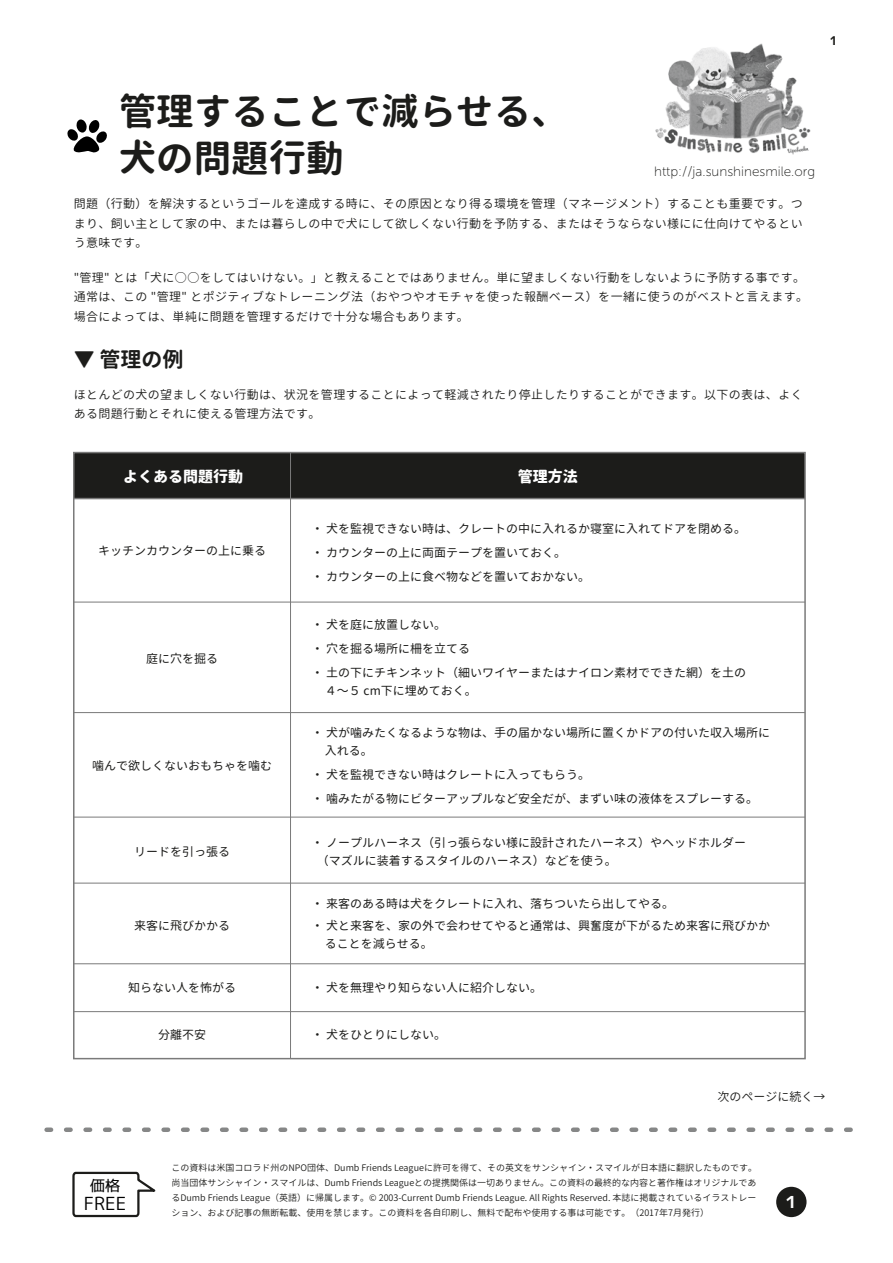
<style>
.page{position:relative;width:893px;height:1263px;background:#fff}
.page>*{position:absolute;margin:0;border:0;box-sizing:border-box;transform-origin:0 0}
.t1{font:700 37.5px/46.5px "Gen Jyuu Gothic";color:#1c1c1a}
.t2{font:700 21px "Gen Jyuu Gothic";color:#1c1c1a}
.t3{font:18px "Mig Mix 1 P regular";color:#000}
.t4{font:16.5px "Mig Mix 1 P bold";color:#fff}
.t5{font:800 15px "Gen Jyuu Gothic";color:#fff}
.t6{font:15px "Mig Mix 1 P regular";color:#000}
.t7{font:13.5px "Museo Sans 100";color:#1c1c1a}
.t8{font:12px/24px "Gen Jyuu Gothic";color:#1c1c1a}
.t9{font:12px/19.5px "Gen Jyuu Gothic";letter-spacing:.03em;color:#1c1c1a}
.t10{font:12px "Gen Jyuu Gothic";color:#1c1c1a}
.t11{font:12px "Mig Mix 1 P bold";color:#1c1c1a}
.t12{font:9px/15px "Gen Jyuu Gothic";color:#1c1c1a;text-align:justify}
.s1{font-weight:400}
</style>
<div class="page">
<div style="left:74px;top:453px;width:731px;height:46px;background:#1c1c1a"></div>
<svg style="left:67px;top:119px;width:40px;height:34px"></svg>
<svg style="left:47px;top:1127px;width:806px;height:5px"></svg>
<div style="left:776px;top:1187px;width:30px;height:30px;background:#1c1c1a;border-radius:50%"></div>
<svg style="left:72px;top:1171px;width:84px;height:47px"></svg>
<img style="left:655px;top:44px;width:156px;height:111px">
<hr style="left:74px;top:498px;width:731px;height:1px;background:#7a7a7a">
<hr style="left:290px;top:453px;width:1px;height:606px;background:#7a7a7a">
<hr style="left:74px;top:602px;width:731px;height:1px;background:#7a7a7a">
<hr style="left:74px;top:712px;width:731px;height:1px;background:#7a7a7a">
<hr style="left:74px;top:817px;width:731px;height:1px;background:#7a7a7a">
<hr style="left:74px;top:883px;width:731px;height:1px;background:#7a7a7a">
<hr style="left:74px;top:963px;width:731px;height:1px;background:#7a7a7a">
<hr style="left:74px;top:1011px;width:731px;height:1px;background:#7a7a7a">
<p class="t11" style="left:830px;top:32px;width:9px">1</p>
<h1 class="t1" style="left:119px;top:88px;width:452px">管理することで減らせる、犬の問題行動</h1>
<p class="t7" style="left:654px;top:165px;width:162px">http://ja.sunshinesmile.org</p>
<p class="t9" style="left:74px;top:194px;width:730px;text-align:justify">問題（行動）を解決するというゴールを達成する時に、その原因となり得る環境を管理（マネージメント）することも重要です。つまり、飼い主として家の中、または暮らしの中で犬にして欲しくない行動を予防する、またはそうならない様にに仕向けてやるという意味です。</p>
<p class="t9" style="left:74px;top:267px;width:736px">"管理" とは「犬に○○をしてはいけない。」と教えることではありません。単に望ましくない行動をしないように予防する事です。通常は、この "管理" とポジティブなトレーニング法（おやつやオモチャを使った報酬ベース）を一緒に使うのがベストと言えます。場合によっては、単純に問題を管理するだけで十分な場合もあります。</p>
<h2 class="t2" style="left:74px;top:344px;width:111px"><span class="s1">▼</span> 管理の例</h2>
<p class="t9" style="left:74px;top:384px;width:730px">ほとんどの犬の望ましくない行動は、状況を管理することによって軽減されたり停止したりすることができます。以下の表は、よくある問題行動とそれに使える管理方法です。</p>
<p class="t5" style="left:123px;top:465px;width:121px">よくある問題行動</p>
<p class="t5" style="left:518px;top:465px;width:61px">管理方法</p>
<p class="t8" style="left:98px;top:539px;width:169px">キッチンカウンターの上に乗る</p>
<p class="t8" style="left:146px;top:646px;width:73px">庭に穴を掘る</p>
<p class="t8" style="left:92px;top:753px;width:181px">噛んで欲しくないおもちゃを噛む</p>
<p class="t8" style="left:134px;top:839px;width:97px">リードを引っ張る</p>
<p class="t8" style="left:134px;top:913px;width:97px">来客に飛びかかる</p>
<p class="t8" style="left:128px;top:975px;width:109px">知らない人を怖がる</p>
<p class="t8" style="left:158px;top:1022px;width:49px">分離不安</p>
<p class="t8" style="left:312px;top:516px;width:436px">・ 犬を監視できない時は、クレートの中に入れるか寝室に入れてドアを閉める。・ カウンターの上に両面テープを置いておく。<br>・ カウンターの上に食べ物などを置いておかない。</p>
<p class="t8" style="left:312px;top:613px;width:436px">・ 犬を庭に放置しない。<br>・ 穴を掘る場所に柵を立てる<br>・ 土の下にチキンネット（細いワイヤーまたはナイロン素材でできた網）を土の</p>
<p class="t8" style="left:325px;top:679px;width:153px">４〜５ cm下に埋めておく。</p>
<p class="t8" style="left:325px;top:723px;width:447px;line-height:18px;text-indent:-13px">・ 犬が噛みたくなるような物は、手の届かない場所に置くかドアの付いた収入場所に入れる。</p>
<p class="t8" style="left:312px;top:762px;width:448px">・ 犬を監視できない時はクレートに入ってもらう。<br>・ 噛みたがる物にビターアップルなど安全だが、まずい味の液体をスプレーする。</p>
<p class="t8" style="left:317px;top:833px;width:431px;line-height:18px;text-indent:-5px">・ ノープルハーネス（引っ張らない様に設計されたハーネス）やヘッドホルダー（マズルに装着するスタイルのハーネス）などを使う。</p>
<p class="t8" style="left:312px;top:892px;width:460px;line-height:22.5px">・ 来客のある時は犬をクレートに入れ、落ちついたら出してやる。<br>・ 犬と来客を、家の外で会わせてやると通常は、興奮度が下がるため来客に飛びかか</p>
<p class="t8" style="left:325px;top:931px;width:109px">ることを減らせる。</p>
<p class="t8" style="left:312px;top:975px;width:232px">・ 犬を無理やり知らない人に紹介しない。</p>
<p class="t8" style="left:312px;top:1022px;width:136px">・ 犬をひとりにしない。</p>
<p class="t10" style="left:717px;top:1087px;width:109px">次のページに続く→</p>
<p class="t12" style="left:171px;top:1160px;width:587px">この資料は米国コロラド州のNPO団体、Dumb Friends Leagueに許可を得て、その英文をサンシャイン・スマイルが日本語に翻訳したものです。尚当団体サンシャイン・スマイルは、Dumb Friends Leagueとの提携関係は一切ありません。この資料の最終的な内容と著作権はオリジナルであるDumb Friends League（英語）に帰属します。© 2003-Current Dumb Friends League. All Rights Reserved. 本誌に掲載されているイラストレーション、および記事の無断転載、使用を禁じます。この資料を各自印刷し、無料で配布や使用する事は可能です。（2017年7月発行）</p>
<p class="t6" style="left:90px;top:1175px;width:32px">価格</p>
<h3 class="t3" style="left:84px;top:1190px;width:44px">FREE</h3>
<h3 class="t4" style="left:783px;top:1190px;width:18px">１</h3>
</div>
